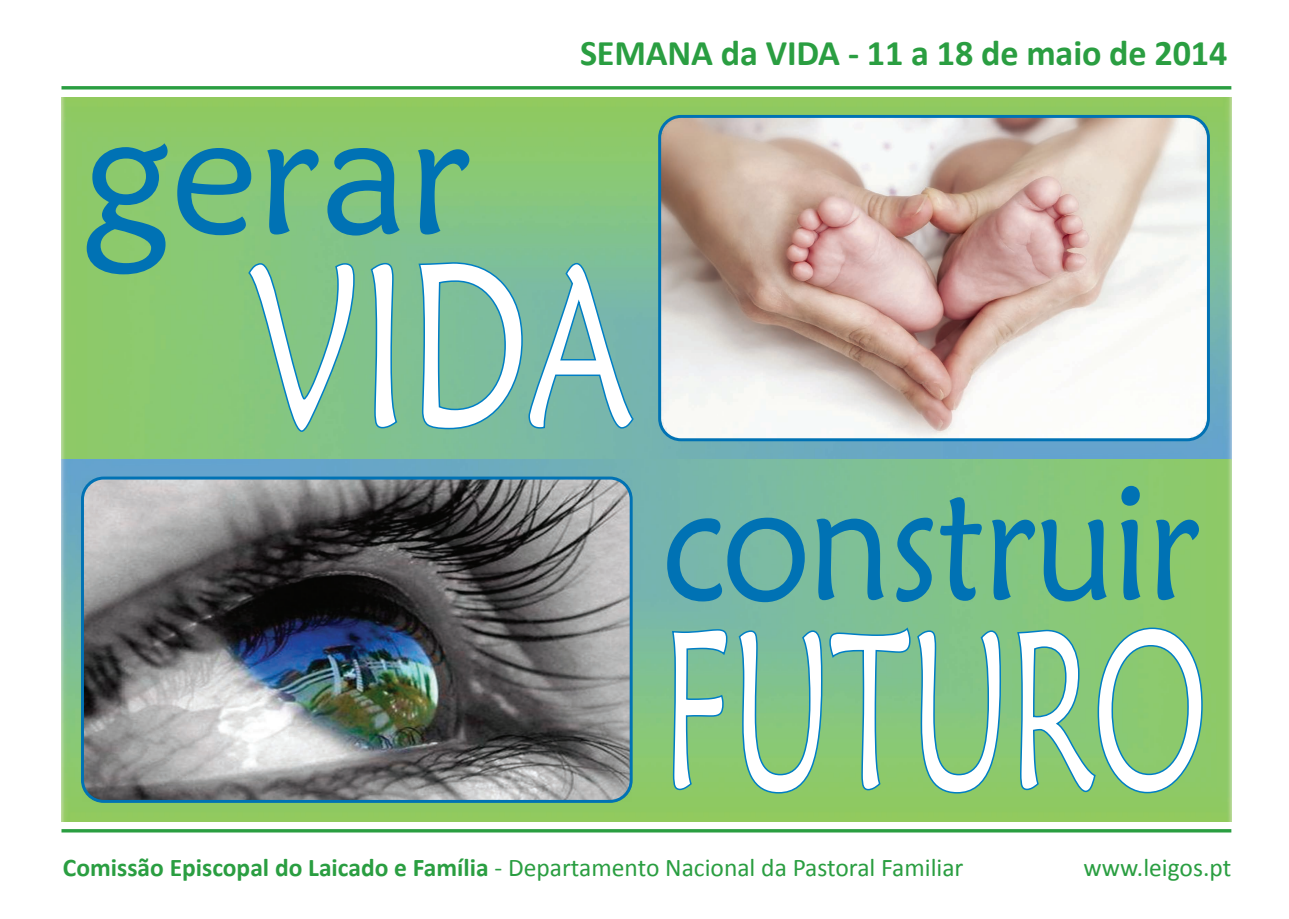
<style>
.page{position:relative;width:1289px;height:919px;background:#fff}
.page>*{position:absolute;margin:0;border:0;box-sizing:border-box;transform-origin:0 0}
.t1{font:232.5px "Maiandra GD";color:#fff;scale:.71 1}
.t2{font:224.25px "Maiandra GD";letter-spacing:-.02em;color:#fff;scale:.61 1}
.t3{font:175.35px "Maiandra GD";color:#0072b4}
.t4{font:165.6px "Maiandra GD";letter-spacing:-.015em;color:#0072b4;scale:.89 1}
.t5{font:700 36.15px "Calibri";letter-spacing:-.005em;color:#2a9e41}
.t6{font:25.5px "Calibri";color:#2a9e41}
.s1{font-weight:700}
</style>
<div class="page">
<img style="left:62px;top:98px;width:1169px;height:723px">
<svg style="left:671px;top:628px;width:57px;height:162px;background:#7abe88"></svg>
<svg style="left:737px;top:626px;width:264px;height:168px;background:#80c283"></svg>
<svg style="left:1016px;top:626px;width:187px;height:168px;background:#80c377"></svg>
<svg style="left:247px;top:262px;width:108px;height:170px;background:#7dc186"></svg>
<svg style="left:370px;top:262px;width:28px;height:167px;background:#71b994"></svg>
<svg style="left:417px;top:261px;width:217px;height:169px;background:#74b7a2"></svg>
<hr style="left:61px;top:86px;width:1170px;height:3px;background:#2a9e41">
<hr style="left:61px;top:829px;width:1170px;height:3px;background:#2a9e41">
<img style="left:82px;top:478px;width:549px;height:323px">
<div style="left:81px;top:476px;width:551px;height:326px;border:3px solid #0072b4;border-radius:21px"></div>
<img style="left:661px;top:116px;width:545px;height:324px">
<div style="left:658px;top:115px;width:551px;height:326px;border:3px solid #0072b4;border-radius:21px"></div>
<h3 class="t5" style="left:580px;top:31px;width:648px">SEMANA da VIDA - 11 a 18 de maio de 2014</h3>
<h3 class="t3" style="left:83px;top:66px;width:390px">gerar</h3>
<h1 class="t1" style="left:250px;top:203px;width:543px">VIDA</h1>
<h3 class="t4" style="left:661px;top:440px;width:606px">construir</h3>
<h2 class="t2" style="left:661px;top:573px;width:896px">FUTURO</h2>
<p class="t6" style="left:63px;top:851px;width:902px"><span class="s1">Comissão Episcopal do Laicado e Família</span> - Departamento Nacional da Pastoral Familiar</p>
<p class="t6" style="left:1083px;top:851px;width:149px">www.leigos.pt</p>
</div>
